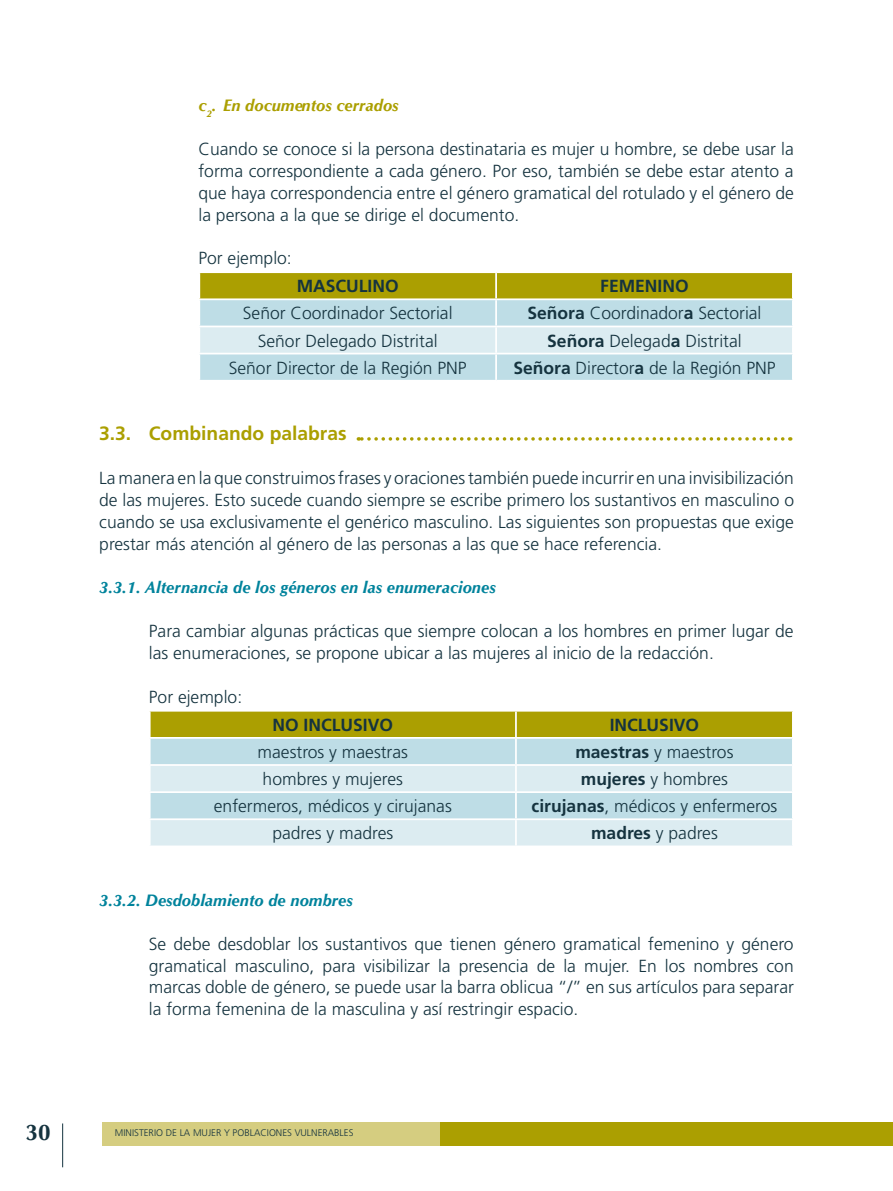
<style>
.page{position:relative;width:893px;height:1191px;background:#fff}
.page>*{position:absolute;margin:0;border:0;box-sizing:border-box;transform-origin:0 0}
.t1{font:700 22.75px "CG Omega";color:#15333f}
.t2{font:700 19.25px "Frutiger LT Std";color:#ab9f01}
.t3{font:300 17.5px/21.9px "Frutiger LT Std";color:#15333f;text-align:justify}
.t4{font:700 17.5px "Frutiger LT Std";color:#15333f}
.t5{font:italic 700 16.62px "CG Omega";color:#00839c}
.t6{font:italic 700 16.62px "CG Omega";color:#ab9f01}
.t7{font:300 9.62px "Frutiger LT Std";color:#15333f}
.s1{font-weight:700}
</style>
<div class="page">
<div style="left:200px;top:273px;width:592px;height:25px;background:#ab9f01"></div>
<div style="left:200px;top:300px;width:592px;height:80px;background:#bedde6"></div>
<svg style="left:200px;top:327px;width:592px;height:26px;background:#dcecf1"></svg>
<hr style="left:495px;top:273px;width:2px;height:25px;background:#fff">
<hr style="left:495px;top:300px;width:2px;height:25px;background:#fff">
<hr style="left:198px;top:325px;width:298px;height:2px;background:#fff">
<hr style="left:496px;top:325px;width:298px;height:2px;background:#fff">
<hr style="left:495px;top:327px;width:2px;height:26px;background:#fff">
<hr style="left:198px;top:353px;width:298px;height:1px;background:#fff">
<hr style="left:496px;top:353px;width:298px;height:1px;background:#fff">
<hr style="left:495px;top:354px;width:2px;height:26px;background:#fff">
<div style="left:151px;top:711px;width:641px;height:26px;background:#ab9f01"></div>
<div style="left:151px;top:738px;width:641px;height:26px;background:#bedde6"></div>
<svg style="left:151px;top:766px;width:641px;height:79px;background:#d2e7ed"></svg>
<hr style="left:515px;top:711px;width:2px;height:26px;background:#fff">
<hr style="left:515px;top:738px;width:2px;height:26px;background:#fff">
<hr style="left:515px;top:766px;width:2px;height:25px;background:#fff">
<hr style="left:149px;top:791px;width:367px;height:2px;background:#fff">
<hr style="left:516px;top:791px;width:278px;height:2px;background:#fff">
<hr style="left:515px;top:793px;width:2px;height:25px;background:#fff">
<hr style="left:149px;top:818px;width:367px;height:2px;background:#fff">
<hr style="left:516px;top:818px;width:278px;height:2px;background:#fff">
<hr style="left:515px;top:820px;width:2px;height:25px;background:#fff">
<svg style="left:358px;top:437px;width:425px;height:4px"></svg>
<hr style="left:62px;top:1123px;width:1px;height:44px;background:#15333f">
<div style="left:440px;top:1122px;width:453px;height:23px;background:#ab9f01"></div>
<div style="left:102px;top:1122px;width:338px;height:23px;background:#d5cd80"></div>
<p class="t6" style="left:198px;top:96px;width:202px">c<sub>2</sub>. En documentos cerrados</p>
<p class="t3" style="left:198px;top:138px;width:597px">Cuando se conoce si la persona destinataria es mujer u hombre, se debe usar la forma correspondiente a cada género. Por eso, también se debe estar atento a que haya correspondencia entre el género gramatical del rotulado y el género de la persona a la que se dirige el documento.</p>
<p class="t3" style="left:198px;top:248px;width:95px">Por ejemplo:</p>
<p class="t4" style="left:297px;top:276px;width:104px">MASCULINO</p>
<p class="t4" style="left:600px;top:276px;width:90px">FEMENINO</p>
<p class="t3" style="left:243px;top:303px;width:211px">Señor Coordinador Sectorial</p>
<p class="t3" style="left:527px;top:303px;width:236px"><span class="s1">Señora</span> Coordinador<span class="s1">a</span> Sectorial</p>
<p class="t3" style="left:258px;top:330px;width:181px">Señor Delegado Distrital</p>
<p class="t3" style="left:547px;top:330px;width:196px"><span class="s1">Señora</span> Delegad<span class="s1">a</span> Distrital</p>
<p class="t3" style="left:229px;top:357px;width:239px">Señor Director de la Región PNP</p>
<p class="t3" style="left:513px;top:357px;width:264px"><span class="s1">Señora</span> Director<span class="s1">a</span> de la Región PNP</p>
<p class="t2" style="left:99px;top:422px;width:249px">3.3. Combinando palabras</p>
<p class="t3" style="left:99px;top:467px;width:696px">La manera en la que construimos frases y oraciones también puede incurrir en una invisibilización de las mujeres. Esto sucede cuando siempre se escribe primero los sustantivos en masculino o cuando se usa exclusivamente el genérico masculino. Las siguientes son propuestas que exige prestar más atención al género de las personas a las que se hace referencia.</p>
<p class="t5" style="left:99px;top:578px;width:398px">3.3.1. Alternancia de los géneros en las enumeraciones</p>
<p class="t3" style="left:149px;top:620px;width:646px">Para cambiar algunas prácticas que siempre colocan a los hombres en primer lugar de las enumeraciones, se propone ubicar a las mujeres al inicio de la redacción.</p>
<p class="t3" style="left:149px;top:686px;width:95px">Por ejemplo:</p>
<p class="t4" style="left:273px;top:714px;width:122px">NO INCLUSIVO</p>
<p class="t4" style="left:610px;top:714px;width:91px">INCLUSIVO</p>
<p class="t3" style="left:258px;top:741px;width:152px">maestros y maestras</p>
<p class="t3" style="left:575px;top:741px;width:160px"><span class="s1">maestras</span> y maestros</p>
<p class="t3" style="left:263px;top:768px;width:142px">hombres y mujeres</p>
<p class="t3" style="left:581px;top:768px;width:149px"><span class="s1">mujeres</span> y hombres</p>
<p class="t3" style="left:214px;top:795px;width:239px">enfermeros, médicos y cirujanas</p>
<p class="t3" style="left:532px;top:795px;width:247px"><span class="s1">cirujanas</span>, médicos y enfermeros</p>
<p class="t3" style="left:272px;top:822px;width:122px">padres y madres</p>
<p class="t3" style="left:591px;top:822px;width:128px"><span class="s1">madres</span> y padres</p>
<p class="t5" style="left:99px;top:890px;width:255px">3.3.2. Desdoblamiento de nombres</p>
<p class="t3" style="left:149px;top:933px;width:647px">Se debe desdoblar los sustantivos que tienen género gramatical femenino y género gramatical masculino, para visibilizar la presencia de la mujer. En los nombres con marcas doble de género, se puede usar la barra oblicua “/” en sus artículos para separar la forma femenina de la masculina y así restringir espacio.</p>
<p class="t1" style="left:25px;top:1118px;width:27px">30</p>
<p class="t7" style="left:115px;top:1127px;width:240px">MINISTERIO DE LA MUJER Y POBLACIONES VULNERABLES</p>
</div>
